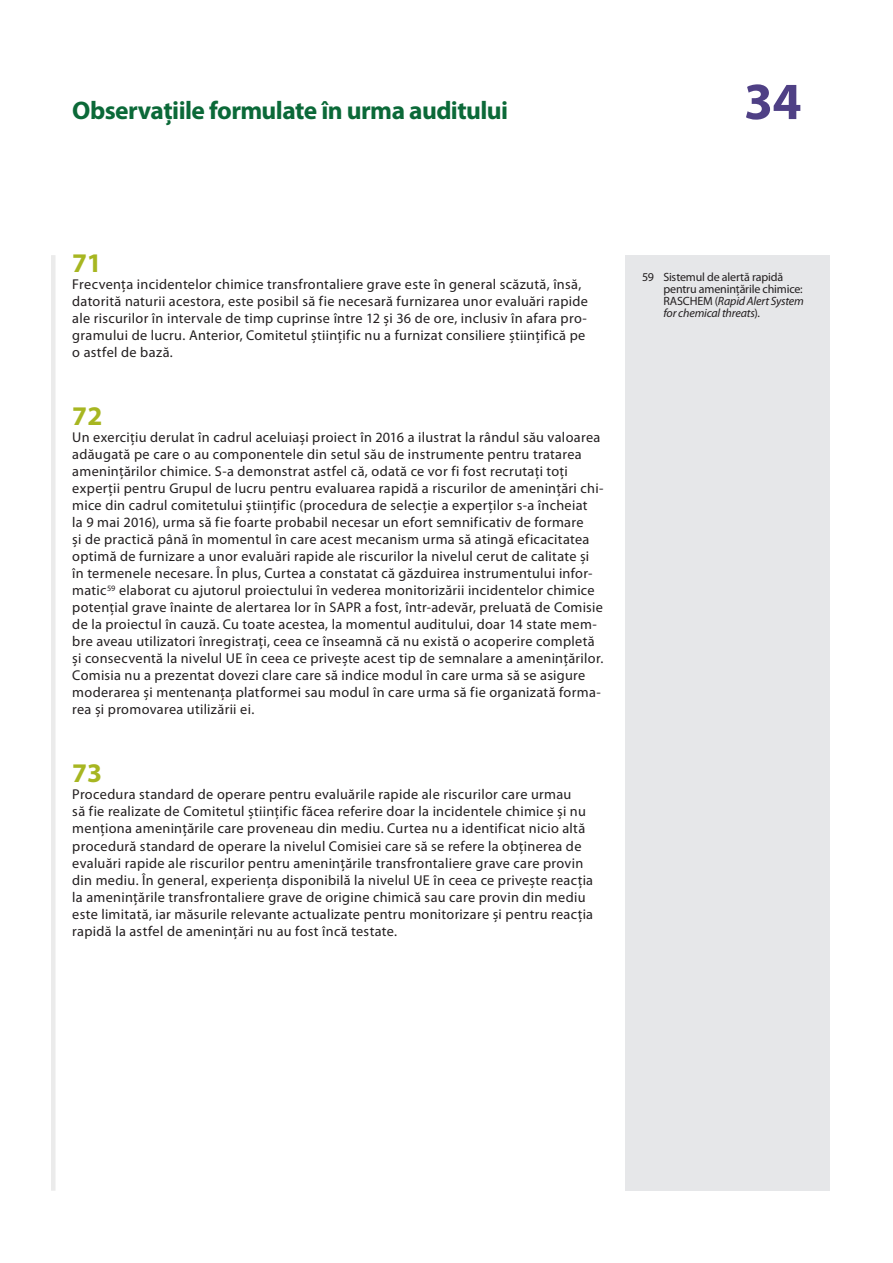
<style>
.page{position:relative;width:893px;height:1263px;background:#fff}
.page>*{position:absolute;margin:0;border:0;box-sizing:border-box;transform-origin:0 0}
.t1{font:700 52.5px "Myriad Pro";color:#4f4085}
.E_05_-_CHAP__1__TEXT{font:700 27px "Myriad Pro";color:#a7b621}
.t2{font:700 25.5px "Myriad Pro";letter-spacing:-.025em;color:#0b6938}
.E_05_-_CHAP__1__TEXT-2{font:14.25px/17px "Myriad Pro";letter-spacing:.02em;color:#231f20}
.E_08_-_CHAP__FOOTNOT{font:12px/12px "Myriad Pro";letter-spacing:-.015em;color:#231f20}
.s1{font-style:italic}
</style>
<div class="page">
<div style="left:51px;top:255px;width:5px;height:936px;background:#ebebeb"></div>
<div style="left:625px;top:255px;width:204px;height:936px;background:#e6e7e9"></div>
<h3 class="t2" style="left:72px;top:96px;width:437px">Observațiile formulate în urma auditului</h3>
<h1 class="t1" style="left:744px;top:72px;width:59px">34</h1>
<p class="E_05_-_CHAP__1__TEXT" style="left:72px;top:248px;width:31px">71</p>
<p class="E_05_-_CHAP__1__TEXT-2" style="left:72px;top:276px;width:517px">Frecvența incidentelor chimice transfrontaliere grave este în general scăzută, însă, datorită naturii acestora, este posibil să fie necesară furnizarea unor evaluări rapide ale riscurilor în intervale de timp cuprinse între 12 și 36 de ore, inclusiv în afara pro&shy;gramului de lucru. Anterior, Comitetul științific nu a furnizat consiliere științifică pe o astfel de bază.</p>
<p class="E_05_-_CHAP__1__TEXT" style="left:72px;top:401px;width:32px">72</p>
<p class="E_05_-_CHAP__1__TEXT-2" style="left:72px;top:429px;width:533px">Un exercițiu derulat în cadrul aceluiași proiect în 2016 a ilustrat la rândul său valoarea adăugată pe care o au componentele din setul său de instrumente pentru tratarea amenințărilor chimice. S-a demonstrat astfel că, odată ce vor fi fost recrutați toți experții pentru Grupul de lucru pentru evaluarea rapidă a riscurilor de amenințări chi&shy;mice din cadrul comitetului științific (procedura de selecție a experților s-a încheiat<br>la 9 mai 2016), urma să fie foarte probabil necesar un efort semnificativ de formare<br>și de practică până în momentul în care acest mecanism urma să atingă eficacitatea optimă de furnizare a unor evaluări rapide ale riscurilor la nivelul cerut de calitate și în termenele necesare. În plus, Curtea a constatat că găzduirea instrumentului infor&shy;matic<sup>59</sup> elaborat cu ajutorul proiectului în vederea monitorizării incidentelor chimice potențial grave înainte de alertarea lor în SAPR a fost, într-adevăr, preluată de Comisie de la proiectul în cauză. Cu toate acestea, la momentul auditului, doar 14 state mem&shy;bre aveau utilizatori înregistrați, ceea ce înseamnă că nu există o acoperire completă și consecventă la nivelul UE în ceea ce privește acest tip de semnalare a amenințărilor.<br>Comisia nu a prezentat dovezi clare care să indice modul în care urma să se asigure moderarea și mentenanța platformei sau modul în care urma să fie organizată forma&shy;rea și promovarea utilizării ei.</p>
<p class="E_05_-_CHAP__1__TEXT" style="left:72px;top:758px;width:31px">73</p>
<p class="E_05_-_CHAP__1__TEXT-2" style="left:72px;top:786px;width:522px">Procedura standard de operare pentru evaluările rapide ale riscurilor care urmau<br>să fie realizate de Comitetul științific făcea referire doar la incidentele chimice și nu menționa amenințările care proveneau din mediu. Curtea nu a identificat nicio altă procedură standard de operare la nivelul Comisiei care să se refere la obținerea de evaluări rapide ale riscurilor pentru amenințările transfrontaliere grave care provin din mediu. În general, experiența disponibilă la nivelul UE în ceea ce privește reacția la amenințările transfrontaliere grave de origine chimică sau care provin din mediu este limitată, iar măsurile relevante actualizate pentru monitorizare și pentru reacția rapidă la astfel de amenințări nu au fost încă testate.</p>
<p class="E_08_-_CHAP__FOOTNOT" style="left:663px;top:271px;width:142px;text-indent:-21px">59 Sistemul de alertă rapidă pentru amenințările chimice:<br>RASCHEM (<span class="s1">Rapid Alert System for chemical threats</span>).</p>
</div>
